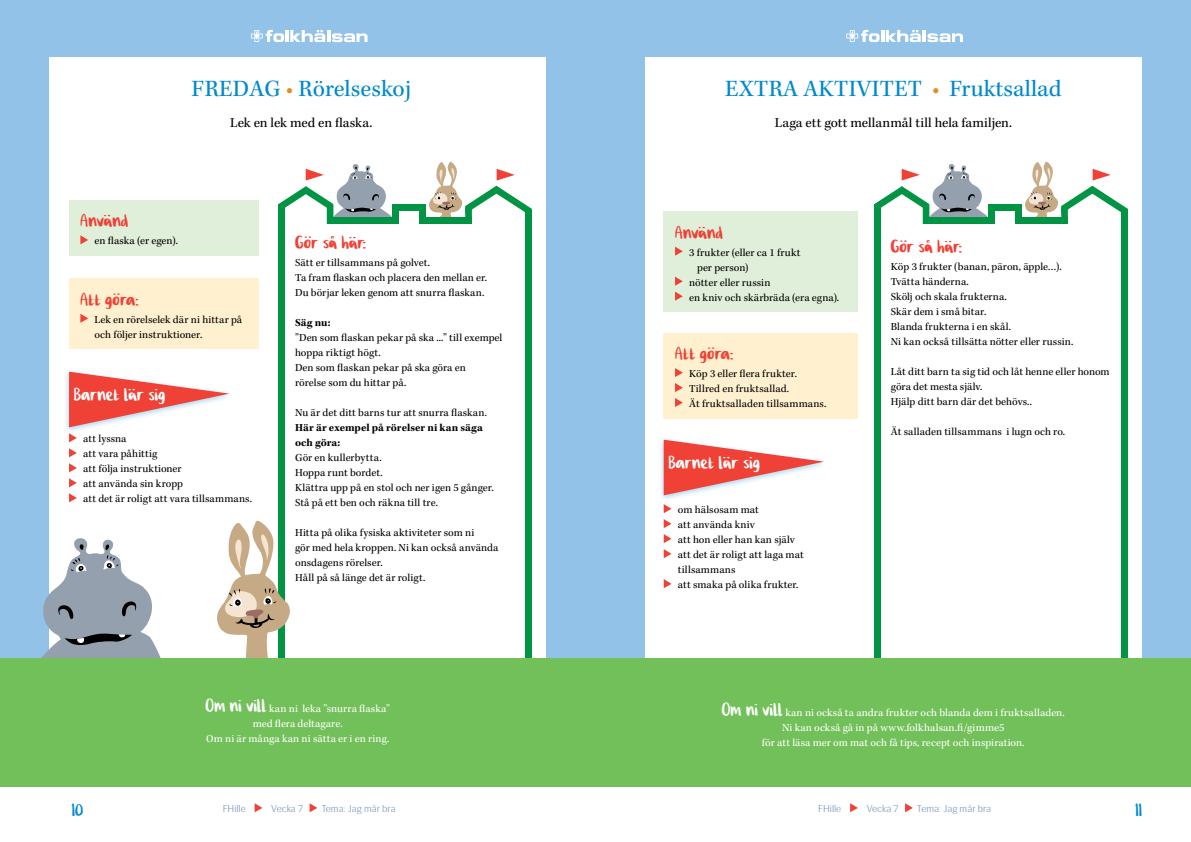
<style>
.page{position:relative;width:1191px;height:842px;background:#fff}
.page>*{position:absolute;margin:0;border:0;box-sizing:border-box;transform-origin:0 0}
.t1{font:24px "Kepler Std";letter-spacing:.005em;color:#0089cf}
.t2{font:23px "Cilla F Hscript";letter-spacing:.005em;color:#ef4136}
.t3{font:23px "Cilla F Hscript";letter-spacing:.005em;color:#fff}
.t4{font:22px "Cilla F Hscript";color:#0089cf}
.t5{font:14px "Kepler Std";color:#000}
.t6{font:11px/15px "Kepler Std";letter-spacing:.005em;color:#000}
.t7{font:11px/15px "Kepler Std";letter-spacing:.005em;color:#fff;text-align:center}
.t8{font:700 11px/15px "Kepler Std";letter-spacing:.005em;color:#000}
.t9{font:11px "Kepler Std";letter-spacing:.025em;color:#000}
.t10{font:300 10px "Siri";color:#6e8db8}
.s1{color:#e18f25}
.s2{font-family:"Cilla F Hscript";font-size:23px}
</style>
<div class="page">
<div style="left:0;top:0;width:1191px;height:785px;background:#93c2e9"></div>
<div style="left:49px;top:57px;width:497px;height:728px;background:#fff"></div>
<div style="left:645px;top:57px;width:496px;height:728px;background:#fff"></div>
<svg style="left:255px;top:803px;width:7px;height:9px"></svg>
<svg style="left:309px;top:803px;width:8px;height:9px"></svg>
<svg style="left:850px;top:803px;width:8px;height:9px"></svg>
<svg style="left:905px;top:803px;width:8px;height:9px"></svg>
<svg style="left:251px;top:30px;width:33px;height:12px"></svg>
<hr style="left:285px;top:30px;width:4px;height:12px;background:#fff">
<svg style="left:290px;top:30px;width:77px;height:12px"></svg>
<svg style="left:846px;top:30px;width:117px;height:12px"></svg>
<div style="left:327px;top:217px;width:72px;height:7px;background:#009444"></div>
<div style="left:419px;top:217px;width:53px;height:7px;background:#009444"></div>
<div style="left:392px;top:204px;width:34px;height:6px;background:#009444"></div>
<div style="left:419px;top:204px;width:7px;height:19px;background:#009444"></div>
<div style="left:392px;top:204px;width:7px;height:19px;background:#009444"></div>
<svg style="left:278px;top:164px;width:114px;height:60px"></svg>
<svg style="left:429px;top:161px;width:103px;height:56px"></svg>
<div style="left:525px;top:209px;width:7px;height:576px;background:#009444"></div>
<div style="left:278px;top:205px;width:7px;height:580px;background:#009444"></div>
<div style="left:922px;top:217px;width:72px;height:7px;background:#009444"></div>
<div style="left:1015px;top:217px;width:52px;height:7px;background:#009444"></div>
<div style="left:988px;top:204px;width:33px;height:6px;background:#009444"></div>
<div style="left:1015px;top:204px;width:6px;height:19px;background:#009444"></div>
<div style="left:988px;top:204px;width:6px;height:19px;background:#009444"></div>
<svg style="left:874px;top:164px;width:114px;height:60px"></svg>
<svg style="left:1025px;top:161px;width:103px;height:63px"></svg>
<div style="left:1121px;top:209px;width:7px;height:576px;background:#009444"></div>
<div style="left:874px;top:205px;width:7px;height:580px;background:#009444"></div>
<div style="left:63px;top:369px;width:170px;height:65px;background:#1c90cf;opacity:.4"></div>
<svg style="left:69px;top:372px;width:160px;height:55px"></svg>
<svg style="left:69px;top:433px;width:8px;height:9px"></svg>
<svg style="left:69px;top:448px;width:8px;height:9px"></svg>
<svg style="left:69px;top:463px;width:8px;height:9px"></svg>
<svg style="left:69px;top:478px;width:8px;height:9px"></svg>
<svg style="left:69px;top:493px;width:8px;height:9px"></svg>
<div style="left:658px;top:437px;width:170px;height:65px;background:#1c90cf;opacity:.4"></div>
<svg style="left:663px;top:440px;width:161px;height:55px"></svg>
<svg style="left:663px;top:504px;width:8px;height:9px"></svg>
<svg style="left:663px;top:519px;width:8px;height:9px"></svg>
<svg style="left:663px;top:534px;width:8px;height:9px"></svg>
<svg style="left:663px;top:549px;width:8px;height:9px"></svg>
<svg style="left:663px;top:579px;width:8px;height:9px"></svg>
<div style="left:69px;top:200px;width:189px;height:56px;background:#e0efd9"></div>
<svg style="left:80px;top:235px;width:8px;height:9px"></svg>
<div style="left:663px;top:211px;width:195px;height:101px;background:#e0efd9"></div>
<svg style="left:675px;top:247px;width:8px;height:9px"></svg>
<svg style="left:675px;top:277px;width:8px;height:9px"></svg>
<svg style="left:675px;top:292px;width:8px;height:9px"></svg>
<div style="left:69px;top:278px;width:189px;height:71px;background:#fff1d0"></div>
<svg style="left:80px;top:314px;width:8px;height:9px"></svg>
<div style="left:663px;top:333px;width:195px;height:85px;background:#fff1d0"></div>
<svg style="left:675px;top:368px;width:8px;height:9px"></svg>
<svg style="left:675px;top:383px;width:8px;height:9px"></svg>
<svg style="left:675px;top:398px;width:8px;height:9px"></svg>
<svg style="left:41px;top:538px;width:120px;height:120px"></svg>
<svg style="left:217px;top:520px;width:73px;height:138px"></svg>
<div style="left:0;top:658px;width:1191px;height:128px;background:#72c059"></div>
<h1 class="t1" style="left:191px;top:75px;width:221px">FREDAG <span class="s1">•</span> Rörelseskoj</h1>
<p class="t5" style="left:230px;top:115px;width:144px">Lek en lek med en flaska.</p>
<h2 class="t2" style="left:80px;top:208px;width:49px">Använd</h2>
<p class="t6" style="left:95px;top:234px;width:85px">en flaska (er egen).</p>
<h2 class="t2" style="left:80px;top:286px;width:60px">Att göra:</h2>
<p class="t6" style="left:95px;top:312px;width:149px">Lek en rörelselek där ni hittar på och följer instruktioner.</p>
<h2 class="t3" style="left:74px;top:381px;width:93px">Barnet lär sig</h2>
<p class="t6" style="left:83px;top:432px;width:170px">att lyssna<br>att vara påhittig<br>att följa instruktioner<br>att använda sin kropp<br>att det är roligt att vara tillsammans.</p>
<h2 class="t2" style="left:295px;top:229px;width:72px">Gör så här:</h2>
<p class="t6" style="left:295px;top:255px;width:194px">Sätt er tillsammans på golvet.<br>Ta fram flaskan och placera den mellan er.<br>Du börjar leken genom att snurra flaskan.</p>
<p class="t8" style="left:295px;top:315px;width:37px">Säg nu:</p>
<p class="t6" style="left:295px;top:330px;width:209px">”Den som flaskan pekar på ska ...” till exempel hoppa riktigt högt.<br>Den som flaskan pekar på ska göra en<br>rörelse som du hittar på.</p>
<p class="t6" style="left:295px;top:405px;width:193px">Nu är det ditt barns tur att snurra flaskan.</p>
<p class="t8" style="left:295px;top:420px;width:189px">Här är exempel på rörelser ni kan säga och göra:</p>
<p class="t6" style="left:295px;top:450px;width:200px">Gör en kullerbytta.<br>Hoppa runt bordet.<br>Klättra upp på en stol och ner igen 5 gånger.<br>Stå på ett ben och räkna till tre.</p>
<p class="t6" style="left:295px;top:525px;width:205px">Hitta på olika fysiska aktiviteter som ni<br>gör med hela kroppen. Ni kan också använda onsdagens rörelser.<br>Håll på så länge det är roligt.</p>
<h1 class="t1" style="left:725px;top:75px;width:338px">EXTRA AKTIVITET <span class="s1">•</span> Fruktsallad</h1>
<p class="t5" style="left:774px;top:115px;width:239px">Laga ett gott mellanmål till hela familjen.</p>
<h2 class="t2" style="left:675px;top:219px;width:49px">Använd</h2>
<p class="t9" style="left:689px;top:246px;width:113px">3 frukter (eller ca 1 frukt</p>
<p class="t6" style="left:697px;top:260px;width:53px">per person)</p>
<p class="t6" style="left:689px;top:275px;width:83px">nötter eller russin</p>
<p class="t6" style="left:689px;top:290px;width:151px">en kniv och skärbräda (era egna).</p>
<h2 class="t2" style="left:675px;top:341px;width:60px">Att göra:</h2>
<p class="t6" style="left:689px;top:367px;width:139px">Köp 3 eller flera frukter.<br>Tillred en fruktsallad.<br>Ät fruktsalladen tillsammans.</p>
<h2 class="t3" style="left:668px;top:449px;width:93px">Barnet lär sig</h2>
<p class="t6" style="left:678px;top:503px;width:127px">om hälsosam mat<br>att använda kniv<br>att hon eller han kan själv att det är roligt att laga mat tillsammans<br>att smaka på olika frukter.</p>
<h2 class="t2" style="left:891px;top:233px;width:72px">Gör så här:</h2>
<p class="t6" style="left:891px;top:259px;width:184px">Köp 3 frukter (banan, päron, äpple…).<br>Tvätta händerna.<br>Skölj och skala frukterna.<br>Skär dem i små bitar.<br>Blanda frukterna i en skål.<br>Ni kan också tillsätta nötter eller russin.</p>
<p class="t6" style="left:891px;top:364px;width:220px">Låt ditt barn ta sig tid och låt henne eller honom göra det mesta själv.<br>Hjälp ditt barn där det behövs..</p>
<p class="t6" style="left:891px;top:424px;width:176px">Ät salladen tillsammans i lugn och ro.</p>
<p class="t7" style="left:205px;top:701px;width:186px"><span class="s2">Om ni vill</span> kan ni leka ”snurra flaska” med flera deltagare.<br>Om ni är många kan ni sätta er i en ring.</p>
<p class="t7" style="left:721px;top:706px;width:344px"><span class="s2">Om ni vill</span> kan ni också ta andra frukter och blanda dem i fruktsalladen.<br>Ni kan också gå in på www.folkhalsan.fi/gimme5<br>för att läsa mer om mat och få tips, recept och inspiration.</p>
<h3 class="t4" style="left:72px;top:797px;width:13px">10</h3>
<p class="t10" style="left:223px;top:803px;width:25px">FHille</p>
<p class="t10" style="left:271px;top:803px;width:33px">Vecka 7</p>
<p class="t10" style="left:322px;top:803px;width:75px">Tema: Jag mår bra</p>
<p class="t10" style="left:818px;top:803px;width:25px">FHille</p>
<p class="t10" style="left:866px;top:803px;width:33px">Vecka 7</p>
<p class="t10" style="left:917px;top:803px;width:75px">Tema: Jag mår bra</p>
<h3 class="t4" style="left:1135px;top:797px;width:8px">11</h3>
</div>
